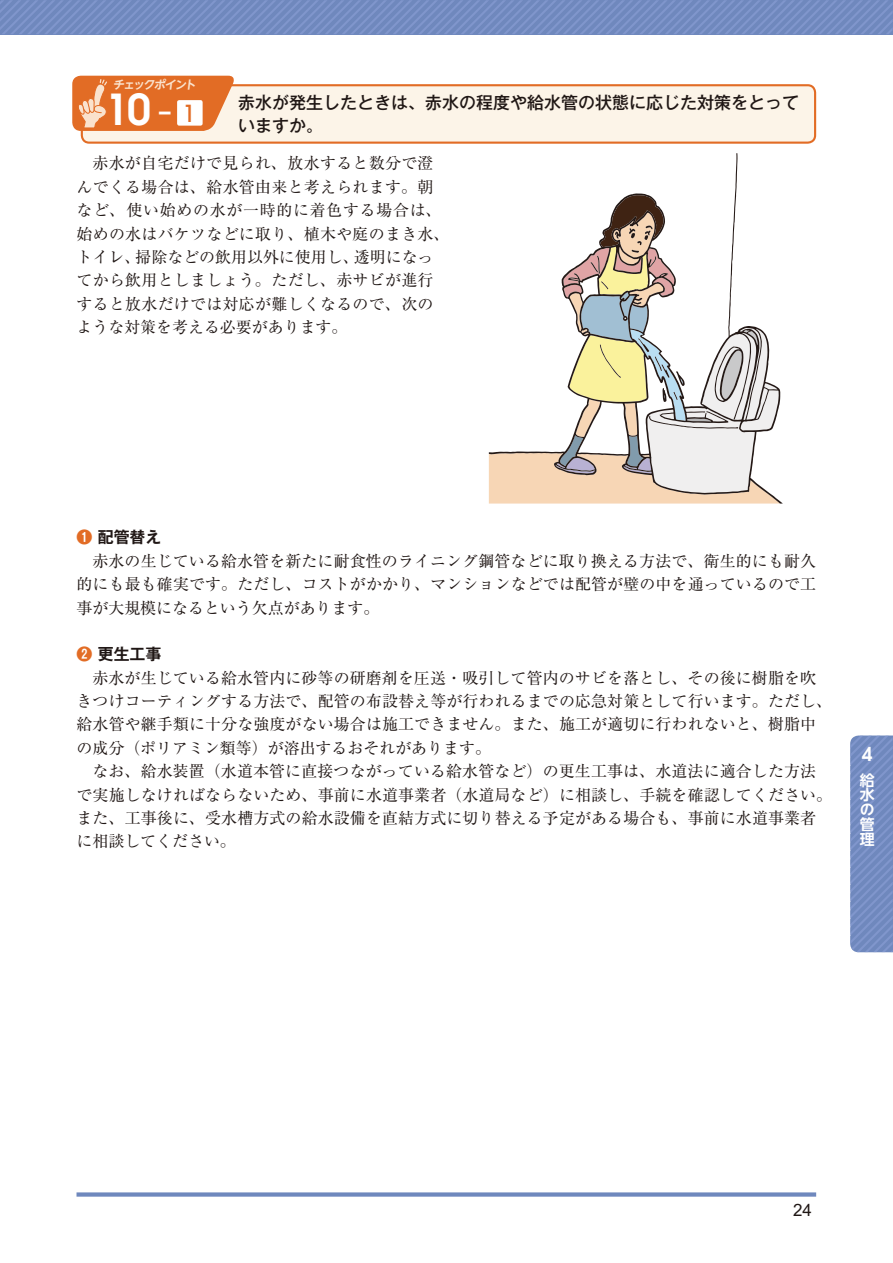
<style>
.page{position:relative;width:893px;height:1263px;background:#fff}
.page>*{position:absolute;margin:0;border:0;box-sizing:border-box;transform-origin:0 0}
.t1{font:600 42.45px "Avant Garde";color:#fff}
.t2{font:600 19.2px "Avant Garde";color:#fff}
.t3{font:16.95px/23.4px "Gothic MB101 Pr 6 N Medium 90 msp RKSJ H";color:#201715}
.t4{font:16.95px "Arial";color:#201715}
.t5{font:15.9px/23.4px "Ryumin Pr 6 N Reg 90 msp RKSJ H";letter-spacing:.01em;color:#201715}
.t6{font:15.9px "Gothic MB101 Pr 6 N De Bold 90 msp RKSJ H";color:#201715}
.t7{font:14.85px/14.9px "UD Shin Go NT Pr 6 N De Bold 90 msp RKSJ H";color:#fff;text-align:justify}
.t8{font:11.7px "UD Shin Go NT Pr 6 N De Bold 90 msp RKSJ H";color:#fae2cd}
.s1{font-weight:400}
.s2{font-weight:500;font-size:23.4px;color:#e26c25}
.s3{color:#e26c25}
</style>
<div class="page">
<svg style="left:850px;top:736px;width:43px;height:217px;background:#768dc2"></svg>
<svg style="left:0;top:0;width:893px;height:34px;background:#748cc2"></svg>
<div style="left:77px;top:1192px;width:739px;height:5px;background:#6f88bd"></div>
<div style="left:82px;top:85px;width:733px;height:58px;background:#fcf4e8;border-radius:7px"></div>
<div style="left:81px;top:84px;width:735px;height:60px;border:2px solid #e26c25;border-radius:7px"></div>
<svg style="left:72px;top:76px;width:165px;height:55px;background:#e58042"></svg>
<div style="left:177px;top:100px;width:26px;height:26px;background:#fff;border-radius:2px"></div>
<svg style="left:489px;top:195px;width:291px;height:309px"></svg>
<p class="t8" style="left:113px;top:81px;width:86px">チェックポイント</p>
<h1 class="t1" style="left:105px;top:94px;width:92px">10<span class="s1">-</span> <span class="s2">1</span></h1>
<p class="t3" style="left:238px;top:93px;width:563px">赤水が発生したときは、赤水の程度や給水管の状態に応じた対策をとっていますか。</p>
<p class="t5" style="left:77px;top:154px;width:374px;text-indent:16px">赤水が自宅だけで見られ、放水すると数分で澄んでくる場合は、給水管由来と考えられます。朝など、使い始めの水が一時的に着色する場合は、始めの水はバケツなどに取り、植木や庭のまき水、トイレ、掃除などの飲用以外に使用し、透明になってから飲用としましょう。ただし、赤サビが進行すると放水だけでは対応が難しくなるので、次のような対策を考える必要があります。</p>
<p class="t6" style="left:77px;top:531px;width:86px"><span class="s3">❶</span> 配管替え</p>
<p class="t5" style="left:77px;top:551px;width:741px;text-align:justify;text-indent:16px">赤水の生じている給水管を新たに耐食性のライニング鋼管などに取り換える方法で、衛生的にも耐久的にも最も確実です。ただし、コストがかかり、マンションなどでは配管が壁の中を通っているので工事が大規模になるという欠点があります。</p>
<p class="t6" style="left:77px;top:648px;width:86px"><span class="s3">❷</span> 更生工事</p>
<p class="t5" style="left:77px;top:668px;width:757px;text-indent:16px">赤水が生じている給水管内に砂等の研磨剤を圧送・吸引して管内のサビを落とし、その後に樹脂を吹きつけコーティングする方法で、配管の布設替え等が行われるまでの応急対策として行います。ただし、給水管や継手類に十分な強度がない場合は施工できません。また、施工が適切に行われないと、樹脂中の成分（ポリアミン類等）が溶出するおそれがあります。</p>
<p class="t5" style="left:77px;top:762px;width:757px;text-indent:16px">なお、給水装置（水道本管に直接つながっている給水管など）の更生工事は、水道法に適合した方法で実施しなければならないため、事前に水道事業者（水道局など）に相談し、手続を確認してください。また、工事後に、受水槽方式の給水設備を直結方式に切り替える予定がある場合も、事前に水道事業者に相談してください。</p>
<p class="t2" style="left:862px;top:747px;width:12px">4</p>
<p class="t7" style="left:860px;top:775px;width:16px">給水の管理</p>
<p class="t4" style="left:793px;top:1200px;width:20px">24</p>
</div>
